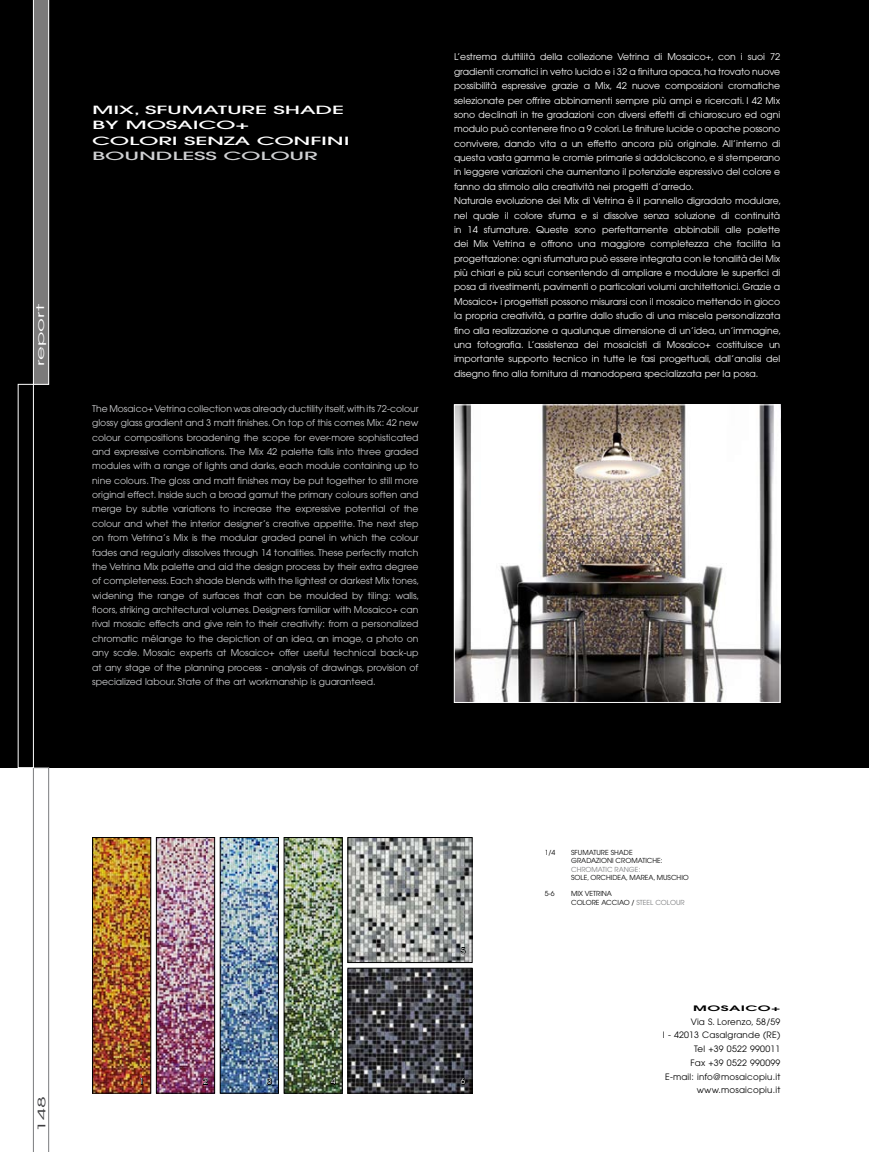
<style>
.page{position:relative;width:869px;height:1152px;background:#fff}
.page>*{position:absolute;margin:0;border:0;box-sizing:border-box;transform-origin:0 0}
.t1{font:500 11.25px/15.6px "Avant Garde";letter-spacing:-.01em;color:#fff;scale:2.04 1}
.t2{font:500 11.25px "Avant Garde";letter-spacing:-.01em;color:#cfd0d2;scale:2.04 1}
.t3{font:10.38px "Avant Garde";color:#fff;scale:2.04 1}
.t4{font:10.38px "Avant Garde";color:#3e3e40;scale:2.04 1}
.t5{font:9.25px/14.4px "Avant Garde";color:#fff}
.t6{font:9.25px/14.4px "Avant Garde";color:#cfd0d2;text-align:justify}
.t7{font:8.75px/13.8px "Avant Garde";letter-spacing:.025em;color:#000;text-align:right}
.t8{font:8.12px "Avant Garde";color:#fff}
.t9{font:600 7.5px "Avant Garde";color:#000;scale:2.04 1}
.t10{font:6.88px/8.2px "Avant Garde";color:#000}
.t11{font:6.88px "Avant Garde";color:#7b7c7e}
.s1{color:#000}
</style>
<div class="page">
<div style="left:0;top:0;width:868px;height:768px;background:#000"></div>
<hr style="left:868px;top:768px;width:1px;height:384px;background:#000">
<svg style="left:33px;top:0;width:16px;height:385px;background:#898888"></svg>
<svg style="left:33px;top:767px;width:16px;height:385px"></svg>
<div style="left:18px;top:384px;width:16px;height:384px;border:1px solid #fff"></div>
<img style="left:456px;top:406px;width:322px;height:295px">
<div style="left:454px;top:404px;width:326px;height:299px;border:1px solid #fff"></div>
<img style="left:94px;top:839px;width:55px;height:252px">
<div style="left:92px;top:837px;width:59px;height:256px;border:1px solid #000"></div>
<img style="left:285px;top:839px;width:55px;height:252px">
<div style="left:283px;top:837px;width:59px;height:256px;border:1px solid #000"></div>
<img style="left:222px;top:839px;width:55px;height:252px">
<div style="left:220px;top:837px;width:59px;height:256px;border:1px solid #000"></div>
<img style="left:158px;top:839px;width:55px;height:252px">
<div style="left:156px;top:837px;width:59px;height:256px;border:1px solid #000"></div>
<img style="left:349px;top:970px;width:121px;height:121px">
<div style="left:347px;top:968px;width:125px;height:125px;border:1px solid #000"></div>
<img style="left:349px;top:839px;width:121px;height:122px">
<div style="left:347px;top:837px;width:125px;height:126px;border:1px solid #000"></div>
<svg style="left:140px;top:1077px;width:3px;height:8px"></svg>
<svg style="left:203px;top:1077px;width:5px;height:8px"></svg>
<svg style="left:267px;top:1077px;width:5px;height:8px"></svg>
<svg style="left:330px;top:1077px;width:5px;height:8px"></svg>
<svg style="left:460px;top:947px;width:5px;height:7px"></svg>
<svg style="left:460px;top:1077px;width:5px;height:8px"></svg>
<p class="t3" style="left:34px;top:366px;width:32px;rotate:-90deg">report</p>
<p class="t1" style="left:92px;top:102px;width:103px">MIX, SFUMATURE SHA</p>
<p class="t1" style="left:315px;top:102px;width:14px">DE</p>
<p class="t1" style="left:92px;top:117px;width:78px">BY MOSAICO+<br>COLORI SENZA</p>
<p class="t1" style="left:256px;top:133px;width:47px">CONFINI</p>
<p class="t2" style="left:92px;top:149px;width:112px">BOUNDLESS COLOUR</p>
<p class="t6" style="left:92px;top:401px;width:328px">The Mosaico+ Vetrina collection was already ductility itself,with its 72-colour glossy glass gradient and 3 matt finishes. On top of this comes Mix: 42 new colour compositions broadening the scope for ever-more sophisticated and expressive combinations. The Mix 42 palette falls into three graded modules with a range of lights and darks, each module containing up to nine colours. The gloss and matt finishes may be put together to still more original effect. Inside such a broad gamut the primary colours soften and merge by subtle variations to increase the expressive potential of the colour and whet the interior designer’s creative appetite. The next step on from Vetrina’s Mix is the modular graded panel in which the colour fades and regularly dissolves through 14 tonalities. These perfectly match the Vetrina Mix palette and aid the design process by their extra degree of completeness. Each shade blends with the lightest or darkest Mix tones, widening the range of surfaces that can be moulded by tiling: walls, floors, striking architectural volumes. Designers familiar with Mosaico+ can rival mosaic effects and give rein to their creativity: from a personalized chromatic mélange to the depiction of an idea, an image, a photo on any scale. Mosaic experts at Mosaico+ offer useful technical back-up at any stage of the planning process - analysis of drawings, provision of specialized labour. State of the art workmanship is guaranteed.</p>
<p class="t5" style="left:454px;top:50px;width:328px">L’estrema duttilità della collezione Vetrina di Mosaico+, con i suoi 72 gradienti cromatici in vetro lucido e i 32 a finitura opaca, ha trovato nuove possibilità espressive grazie a Mix, 42 nuove composizioni cromatiche selezionate per offrire abbinamenti sempre più ampi e ricercati. I 42 Mix sono declinati in tre gradazioni con diversi effetti di chiaroscuro ed ogni modulo può contenere fino a 9 colori. Le finiture lucide o opache possono convivere, dando vita a un effetto ancora più originale. All’interno di questa vasta gamma le cromie primarie si addolciscono, e si stemperano in leggere variazioni che aumentano il potenziale espressivo del colore e fanno da stimolo alla creatività nei progetti d’arredo.<br>Naturale evoluzione dei Mix di Vetrina è il pannello digradato modulare, nel quale il colore sfuma e si dissolve senza soluzione di continuità in 14 sfumature. Queste sono perfettamente abbinabili alle palette dei Mix Vetrina e offrono una maggiore completezza che facilita la progettazione: ogni sfumatura può essere integrata con le tonalità dei Mix più chiari e più scuri consentendo di ampliare e modulare le superfici di posa di rivestimenti, pavimenti o particolari volumi architettonici. Grazie a Mosaico+ i progettisti possono misurarsi con il mosaico mettendo in gioco la propria creatività, a partire dallo studio di una miscela personalizzata fino alla realizzazione a qualunque dimensione di un’idea, un’immagine, una fotografia. L’assistenza dei mosaicisti di Mosaico+ costituisce un importante supporto tecnico in tutte le fasi progettuali, dall’analisi del disegno fino alla fornitura di manodopera specializzata per la posa.</p>
<p class="t4" style="left:35px;top:1131px;width:19px;rotate:-90deg">148</p>
<p class="t8" style="left:139px;top:1076px;width:6px">1</p>
<p class="t8" style="left:203px;top:1076px;width:6px">2</p>
<p class="t8" style="left:267px;top:1076px;width:6px">3</p>
<p class="t8" style="left:331px;top:1076px;width:6px">4</p>
<p class="t8" style="left:460px;top:946px;width:6px">5</p>
<p class="t8" style="left:460px;top:1076px;width:6px">6</p>
<p class="t10" style="left:544px;top:848px;width:12px">1/4</p>
<p class="t10" style="left:571px;top:848px;width:93px">SFUMATURE SHADE<br>GRADAZIONI CROMATICHE:</p>
<p class="t11" style="left:571px;top:865px;width:71px">CHROMATIC RANGE:</p>
<p class="t10" style="left:571px;top:873px;width:31px">SOLE, Orchidea</p>
<p class="t10" style="left:626px;top:873px;width:64px">, MAREA, MUSCHIO</p>
<p class="t10" style="left:544px;top:889px;width:18px">5-6 mix</p>
<p class="t10" style="left:584px;top:889px;width:5px">vetrina</p>
<p class="t10" style="left:544px;top:898px;width:9px">colore</p>
<p class="t10" style="left:601px;top:898px;width:6px">acciao</p>
<p class="t11" style="left:631px;top:898px;width:10px"><span class="s1">/</span> steel</p>
<p class="t11" style="left:655px;top:898px;width:6px">colour</p>
<p class="t9" style="left:693px;top:1003px;width:7px">MOSAICO</p>
<p class="t9" style="left:770px;top:1003px;width:6px">+</p>
<p class="t7" style="left:662px;top:1014px;width:119px">Via S. Lorenzo, 58/59<br>I - 42013 Casalgrande (RE)<br>Tel +39 0522 990011<br>Fax +39 0522 990099<br>E-mail: info@mosaicopiu.it www.mosaicopiu.it</p>
</div>
